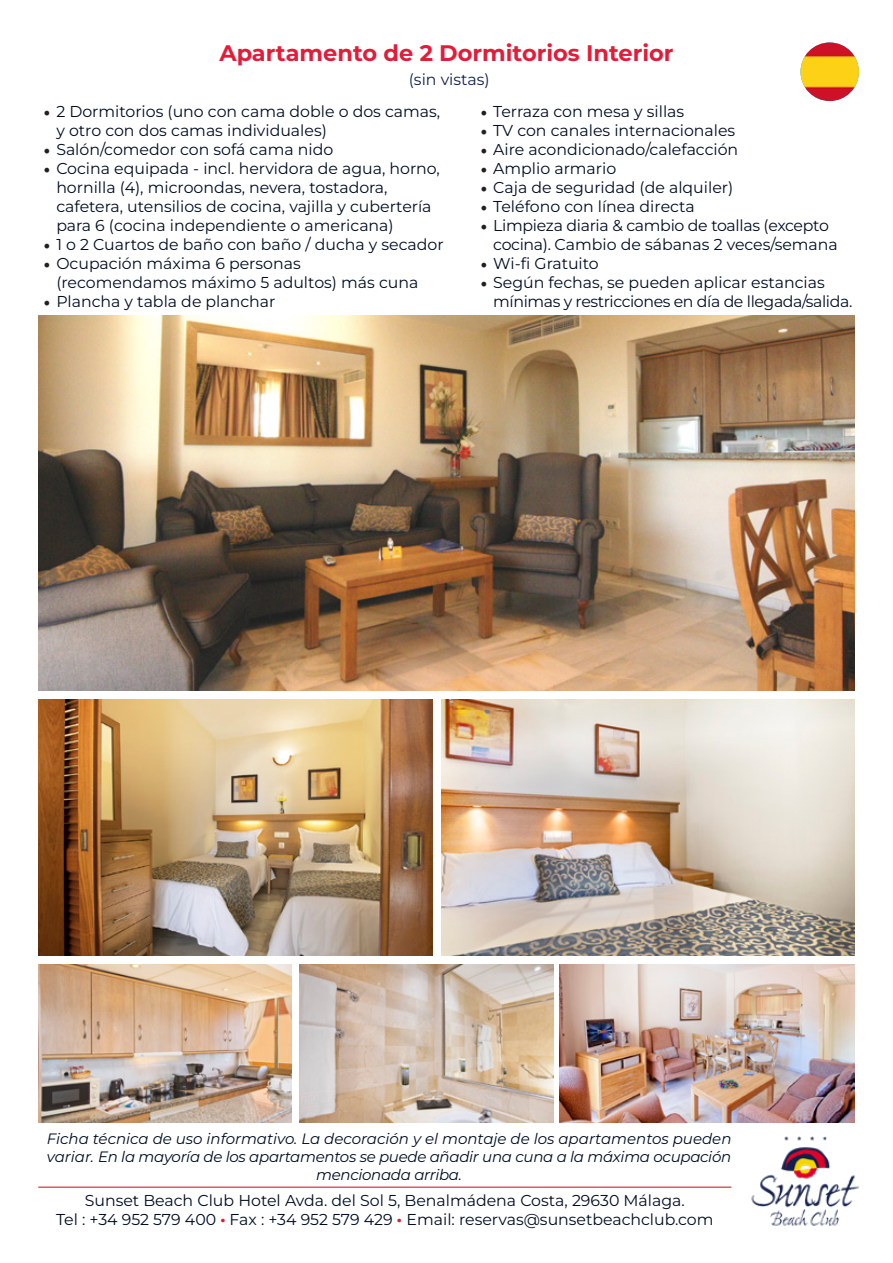
<style>
.page{position:relative;width:893px;height:1263px;background:#fff}
.page>*{position:absolute;margin:0;border:0;box-sizing:border-box;transform-origin:0 0}
.t1{font:700 22.5px "Montserrat";color:#e31c39}
.t2{font:15.75px/18.9px "Montserrat";color:#000d23}
.t3{font:15.75px/18.9px "Montserrat";letter-spacing:-.025em;color:#000d23}
.t4{font:15.75px/18.9px "Montserrat";letter-spacing:-.02em;color:#000d23}
.t5{font:15.75px "Montserrat";color:#122147}
.t6{font:italic 15px/18px "Montserrat";letter-spacing:-.02em;color:#000d23;text-align:center}
.s1{font-family:"Minion Pro";font-size:18px;color:#231f20}
.s2{font-weight:800;color:#d1232a}
</style>
<div class="page">
<img style="left:751px;top:1136px;width:108px;height:90px">
<img style="left:800px;top:43px;width:59px;height:58px;border-radius:29px">
<hr style="left:38px;top:1186px;width:693px;height:2px;background:#d1232a">
<img style="left:38px;top:316px;width:817px;height:374px">
<img style="left:38px;top:699px;width:395px;height:256px">
<img style="left:441px;top:699px;width:413px;height:256px">
<img style="left:300px;top:965px;width:253px;height:158px">
<img style="left:559px;top:965px;width:295px;height:158px">
<img style="left:38px;top:965px;width:254px;height:158px">
<p class="t1" style="left:219px;top:38px;width:456px">Apartamento de 2 Dormitorios Interior</p>
<p class="t5" style="left:409px;top:69px;width:82px">(sin vistas)</p>
<p class="t2" style="left:480px;top:102px;width:205px"><span class="s1">•</span> Terraza con mesa y sillas</p>
<p class="t2" style="left:480px;top:121px;width:256px"><span class="s1">•</span> TV con canales internacionales</p>
<p class="t2" style="left:480px;top:140px;width:259px"><span class="s1">•</span> Aire acondicionado/calefacción</p>
<p class="t2" style="left:480px;top:159px;width:137px"><span class="s1">•</span> Amplio armario</p>
<p class="t2" style="left:480px;top:178px;width:254px"><span class="s1">•</span> Caja de seguridad (de alquiler)</p>
<p class="t2" style="left:480px;top:197px;width:216px"><span class="s1">•</span> Teléfono con línea directa</p>
<p class="t4" style="left:493px;top:215px;width:346px;text-indent:-13px"><span class="s1">•</span> Limpieza diaria &amp; cambio de toallas (excepto cocina). Cambio de sábanas 2 veces/semana</p>
<p class="t2" style="left:480px;top:253px;width:120px"><span class="s1">•</span> Wi-fi Gratuito</p>
<p class="t3" style="left:493px;top:272px;width:361px;text-indent:-13px"><span class="s1">•</span> Según fechas, se pueden aplicar estancias mínimas y restricciones en día de llegada/salida.</p>
<p class="t2" style="left:56px;top:102px;width:385px;text-indent:-13px"><span class="s1">•</span> 2 Dormitorios (uno con cama doble o dos camas, y otro con dos camas individuales)</p>
<p class="t2" style="left:44px;top:140px;width:291px"><span class="s1">•</span> Salón/comedor con sofá cama nido</p>
<p class="t2" style="left:56px;top:159px;width:385px;text-indent:-13px"><span class="s1">•</span> Cocina equipada - incl. hervidora de agua, horno, hornilla (4), microondas, nevera, tostadora, cafetera, utensilios de cocina, vajilla y cubertería para 6 (cocina independiente o americana)</p>
<p class="t2" style="left:44px;top:234px;width:402px"><span class="s1">•</span> 1 o 2 Cuartos de baño con baño / ducha y secador</p>
<p class="t2" style="left:56px;top:253px;width:364px;text-indent:-13px"><span class="s1">•</span> Ocupación máxima 6 personas (recomendamos máximo 5 adultos) más cuna</p>
<p class="t2" style="left:44px;top:291px;width:233px"><span class="s1">•</span> Plancha y tabla de planchar</p>
<p class="t6" style="left:47px;top:1129px;width:686px">Ficha técnica de uso informativo. La decoración y el montaje de los apartamentos pueden variar. En la mayoría de los apartamentos se puede añadir una cuna a la máxima ocupación mencionada arriba.</p>
<p class="t2" style="left:56px;top:1190px;width:659px;text-align:center">Sunset Beach Club Hotel Avda. del Sol 5, Benalmádena Costa, 29630 Málaga.<br>Tel : +34 952 579 400 <span class="s2">·</span> Fax : +34 952 579 429 <span class="s2">·</span> Email: reservas@sunsetbeachclub.com</p>
</div>
